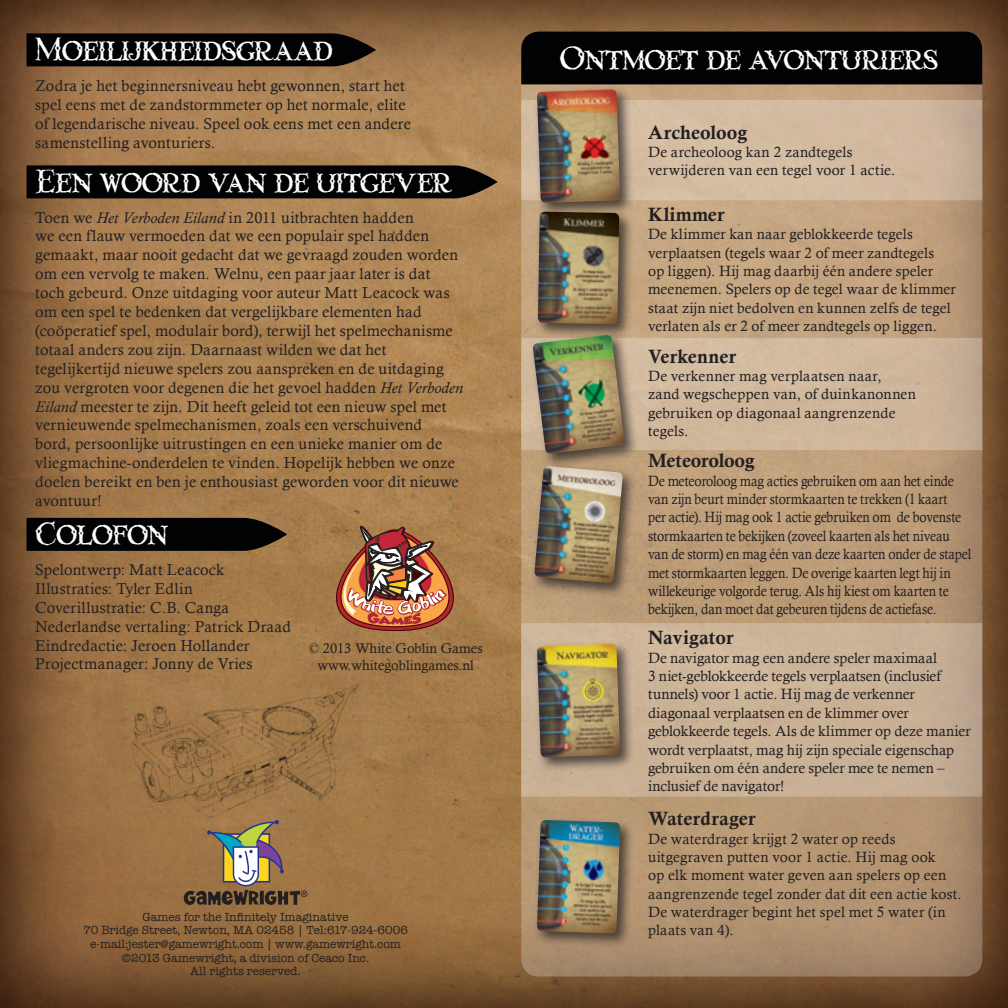
<style>
.page{position:relative;width:1008px;height:1008px;background:#fff}
.page>*{position:absolute;margin:0;border:0;box-sizing:border-box;transform-origin:0 0}
.t1{font:28px "Linthicum";letter-spacing:-.005em;color:#fff}
.t2{font:19.25px "Calis MT Bol";letter-spacing:.005em;color:#231f20}
.t3{font:15.75px/18.9px "Calisto";letter-spacing:.015em;color:#231f20}
.t4{font:14.88px/18.4px "Calisto";letter-spacing:.005em;color:#231f20}
.t5{font:14.88px/18.4px "Calisto";letter-spacing:.005em;color:#231f20;scale:.9 1}
.t6{font:14px "Calisto";color:#231f20}
.t7{font:11.9px "American Typewriter";color:#231f20}
.s1{font-style:italic}
</style>
<div class="page">
<div style="left:0;top:0;width:1008px;height:1008px;background:#3f2000;opacity:.85"></div>
<svg style="left:27px;top:33px;width:349px;height:33px;background:#090806"></svg>
<svg style="left:27px;top:518px;width:260px;height:33px;background:#0b0907"></svg>
<div style="left:27px;top:165px;width:471px;height:33px;background:#010203"></div>
<svg style="left:521px;top:32px;width:461px;height:945px;background:#b89977"></svg>
<svg style="left:521px;top:100px;width:461px;height:100px;background:#d1b99f"></svg>
<div style="left:521px;top:338px;width:461px;height:112px;background:#cfb79b"></div>
<div style="left:521px;top:623px;width:461px;height:174px;background:#c9b297"></div>
<div style="left:521px;top:32px;width:461px;height:52px;background:#010203"></div>
<svg style="left:336px;top:526px;width:118px;height:105px;background:#ac6f52"></svg>
<svg style="left:184px;top:821px;width:123px;height:84px;background:#917956"></svg>
<img style="left:128px;top:679px;width:234px;height:142px">
<div style="left:533px;top:86px;width:102px;height:132px;background:#231f20;opacity:.75"></div>
<img style="left:537px;top:89px;width:83px;height:114px">
<div style="left:534px;top:208px;width:100px;height:131px;background:#231f20;opacity:.75"></div>
<img style="left:538px;top:212px;width:81px;height:112px">
<div style="left:530px;top:331px;width:109px;height:137px;background:#231f20;opacity:.75"></div>
<img style="left:532px;top:335px;width:93px;height:119px">
<div style="left:531px;top:462px;width:106px;height:136px;background:#231f20;opacity:.75"></div>
<img style="left:534px;top:466px;width:89px;height:117px">
<div style="left:533px;top:640px;width:102px;height:133px;background:#231f20;opacity:.75"></div>
<img style="left:537px;top:644px;width:83px;height:114px">
<div style="left:533px;top:816px;width:102px;height:133px;background:#231f20;opacity:.75"></div>
<img style="left:537px;top:820px;width:83px;height:114px">
<p class="t1" style="left:35px;top:35px;width:299px">Moeilijkheidsgraad</p>
<p class="t3" style="left:35px;top:76px;width:377px">Zodra je het beginnersniveau hebt gewonnen, start het spel eens met de zandstormmeter op het normale, elite of legendarische niveau. Speel ook eens met een andere samenstelling avonturiers.</p>
<p class="t1" style="left:35px;top:167px;width:418px">Een woord van de uitgever</p>
<p class="t3" style="left:35px;top:208px;width:429px">Toen we <span class="s1">Het Verboden Eiland</span> in 2011 uitbrachten hadden<br>we een flauw vermoeden dat we een populair spel hadden gemaakt, maar nooit gedacht dat we gevraagd zouden worden om een vervolg te maken. Welnu, een paar jaar later is dat toch gebeurd. Onze uitdaging voor auteur Matt Leacock was om een spel te bedenken dat vergelijkbare elementen had (coöperatief spel, modulair bord), terwijl het spelmechanisme totaal anders zou zijn. Daarnaast wilden we dat het tegelijkertijd nieuwe spelers zou aanspreken en de uitdaging zou vergroten voor degenen die het gevoel hadden <span class="s1">Het Verboden Eiland</span> meester te zijn. Dit heeft geleid tot een nieuw spel met vernieuwende spelmechanismen, zoals een verschuivend<br>bord, persoonlijke uitrustingen en een unieke manier om de vliegmachine-onderdelen te vinden. Hopelijk hebben we onze doelen bereikt en ben je enthousiast geworden voor dit nieuwe avontuur!</p>
<p class="t1" style="left:35px;top:519px;width:134px">Colofon</p>
<p class="t3" style="left:35px;top:560px;width:191px">Spelontwerp: Matt Leacock</p>
<p class="t3" style="left:35px;top:579px;width:159px">Illustraties: Tyler Edlin</p>
<p class="t3" style="left:35px;top:598px;width:196px">Coverillustratie: C.B. Canga</p>
<p class="t3" style="left:35px;top:617px;width:257px">Nederlandse vertaling: Patrick Draad</p>
<p class="t3" style="left:35px;top:636px;width:216px">Eindredactie: Jeroen Hollander</p>
<p class="t3" style="left:35px;top:654px;width:219px">Projectmanager: Jonny de Vries</p>
<p class="t6" style="left:309px;top:640px;width:176px">© 2013 White Goblin Games</p>
<p class="t6" style="left:318px;top:657px;width:158px">www.whitegoblingames.nl</p>
<p class="t7" style="left:142px;top:910px;width:208px">Games for the Infinitely Imaginative</p>
<p class="t7" style="left:83px;top:924px;width:326px">70 Bridge Street, Newton, MA 02458 | Tel:617-924-6006</p>
<p class="t7" style="left:90px;top:937px;width:312px">e-mail:jester@gamewright.com | www.gamewright.com</p>
<p class="t7" style="left:122px;top:951px;width:249px">©2013 Gamewright, a division of Ceaco Inc.</p>
<p class="t7" style="left:190px;top:964px;width:112px">All rights reserved.</p>
<p class="t1" style="left:560px;top:43px;width:380px">Ontmoet de avonturiers</p>
<p class="t2" style="left:648px;top:121px;width:101px">Archeoloog</p>
<p class="t4" style="left:648px;top:143px;width:249px">De archeoloog kan 2 zandtegels verwijderen van een tegel voor 1 actie.</p>
<p class="t2" style="left:648px;top:203px;width:78px">Klimmer</p>
<p class="t4" style="left:648px;top:225px;width:309px">De klimmer kan naar geblokkeerde tegels verplaatsen (tegels waar 2 of meer zandtegels<br>op liggen). Hij mag daarbij één andere speler meenemen. Spelers op de tegel waar de klimmer staat zijn niet bedolven en kunnen zelfs de tegel verlaten als er 2 of meer zandtegels op liggen.</p>
<p class="t2" style="left:648px;top:345px;width:90px">Verkenner</p>
<p class="t4" style="left:648px;top:367px;width:269px">De verkenner mag verplaatsen naar, zand wegscheppen van, of duinkanonnen gebruiken op diagonaal aangrenzende tegels.</p>
<p class="t2" style="left:648px;top:450px;width:108px">Meteoroloog</p>
<p class="t5" style="left:648px;top:471px;width:361px">De meteoroloog mag acties gebruiken om aan het einde van zijn beurt minder stormkaarten te trekken (1 kaart<br>per actie). Hij mag ook 1 actie gebruiken om de bovenste stormkaarten te bekijken (zoveel kaarten als het niveau van de storm) en mag één van deze kaarten onder de stapel met stormkaarten leggen. De overige kaarten legt hij in willekeurige volgorde terug. Als hij kiest om kaarten te bekijken, dan moet dat gebeuren tijdens de actiefase.</p>
<p class="t2" style="left:648px;top:627px;width:87px">Navigator</p>
<p class="t4" style="left:648px;top:648px;width:324px">De navigator mag een andere speler maximaal<br>3 niet-geblokkeerde tegels verplaatsen (inclusief tunnels) voor 1 actie. Hij mag de verkenner diagonaal verplaatsen en de klimmer over geblokkeerde tegels. Als de klimmer op deze manier wordt verplaatst, mag hij zijn speciale eigenschap gebruiken om één andere speler mee te nemen – inclusief de navigator!</p>
<p class="t2" style="left:648px;top:808px;width:109px">Waterdrager</p>
<p class="t4" style="left:648px;top:829px;width:315px">De waterdrager krijgt 2 water op reeds uitgegraven putten voor 1 actie. Hij mag ook<br>op elk moment water geven aan spelers op een aangrenzende tegel zonder dat dit een actie kost.<br>De waterdrager begint het spel met 5 water (in plaats van 4).</p>
</div>
